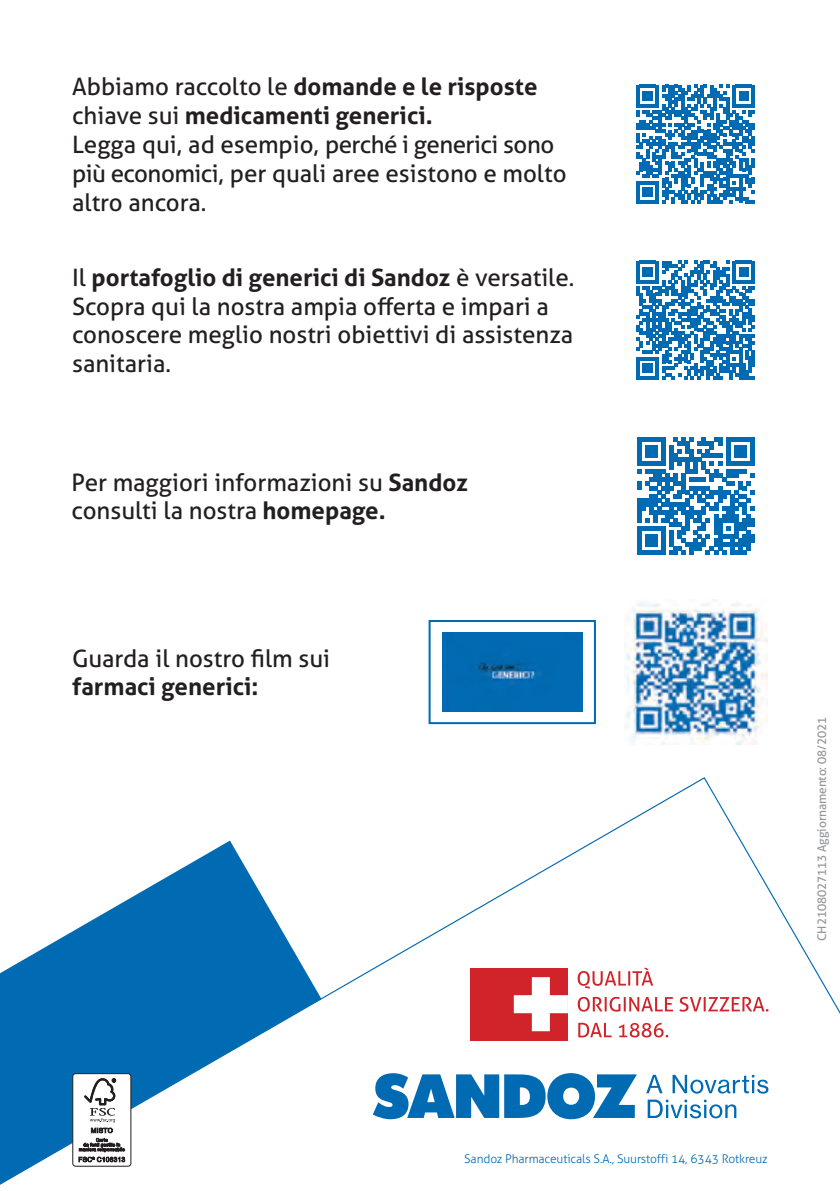
<style>
.page{position:relative;width:840px;height:1191px;background:#fff}
.page>*{position:absolute;margin:0;border:0;box-sizing:border-box;transform-origin:0 0}
.t1{font:24px/28.8px "Aller";color:#231f20}
.t2{font:700 24px "Aller";color:#231f20}
.t3{font:300 12px "Aller";letter-spacing:-.01em;color:#006ab2}
.t4{font:12px "Aller";letter-spacing:-.01em;color:#939598}
.s1{font-weight:700}
</style>
<div class="page">
<svg style="left:637px;top:437px;width:117px;height:118px"></svg>
<svg style="left:636px;top:261px;width:118px;height:118px"></svg>
<svg style="left:636px;top:85px;width:118px;height:118px"></svg>
<svg style="left:0;top:777px;width:839px;height:408px"></svg>
<div style="left:73px;top:1073px;width:58px;height:93px;background:#fff;border-radius:3px"></div>
<div style="left:72px;top:1073px;width:59px;height:93px;border:1px solid #231f20;border-radius:3px"></div>
<svg style="left:79px;top:1078px;width:46px;height:84px"></svg>
<img style="left:624px;top:600px;width:143px;height:144px">
<img style="left:442px;top:632px;width:140px;height:79px">
<div style="left:428px;top:620px;width:167px;height:104px;border:2px solid #006ab2"></div>
<svg style="left:372px;top:1073px;width:396px;height:46px"></svg>
<div style="left:470px;top:967px;width:298px;height:73px;background:#fff"></div>
<div style="left:470px;top:967px;width:97px;height:73px;background:#d1232a"></div>
<svg style="left:513px;top:977px;width:54px;height:54px"></svg>
<svg style="left:578px;top:1022px;width:89px;height:15px"></svg>
<svg style="left:577px;top:996px;width:191px;height:15px"></svg>
<svg style="left:577px;top:967px;width:75px;height:21px"></svg>
<p class="t1" style="left:72px;top:72px;width:495px">Abbiamo raccolto le <span class="s1">domande e le risposte </span>chiave sui <span class="s1">medicamenti generici.<br></span>Legga qui, ad esempio, perché i generici sono più economici, per quali aree esistono e molto altro ancora.</p>
<p class="t1" style="left:72px;top:263px;width:503px">Il <span class="s1">portafoglio di generici di Sandoz</span> è versatile.<br>Scopra qui la nostra ampia offerta e impari a conoscere meglio nostri obiettivi di assistenza sanitaria.</p>
<p class="t1" style="left:71px;top:467px;width:397px">Per maggiori informazioni su <span class="s1">Sandoz </span>consulti la nostra <span class="s1">homepage.</span></p>
<p class="t1" style="left:72px;top:643px;width:259px">Guarda il nostro film sui</p>
<p class="t2" style="left:72px;top:672px;width:188px">farmaci generici:</p>
<p class="t4" style="left:813px;top:940px;width:226px;rotate:-90deg">CH2108027113 Aggiornamento: 08/2021</p>
<p class="t3" style="left:464px;top:1151px;width:305px">Sandoz Pharmaceuticals S.A., Suurstoffi 14, 6343 Rotkreuz</p>
</div>
